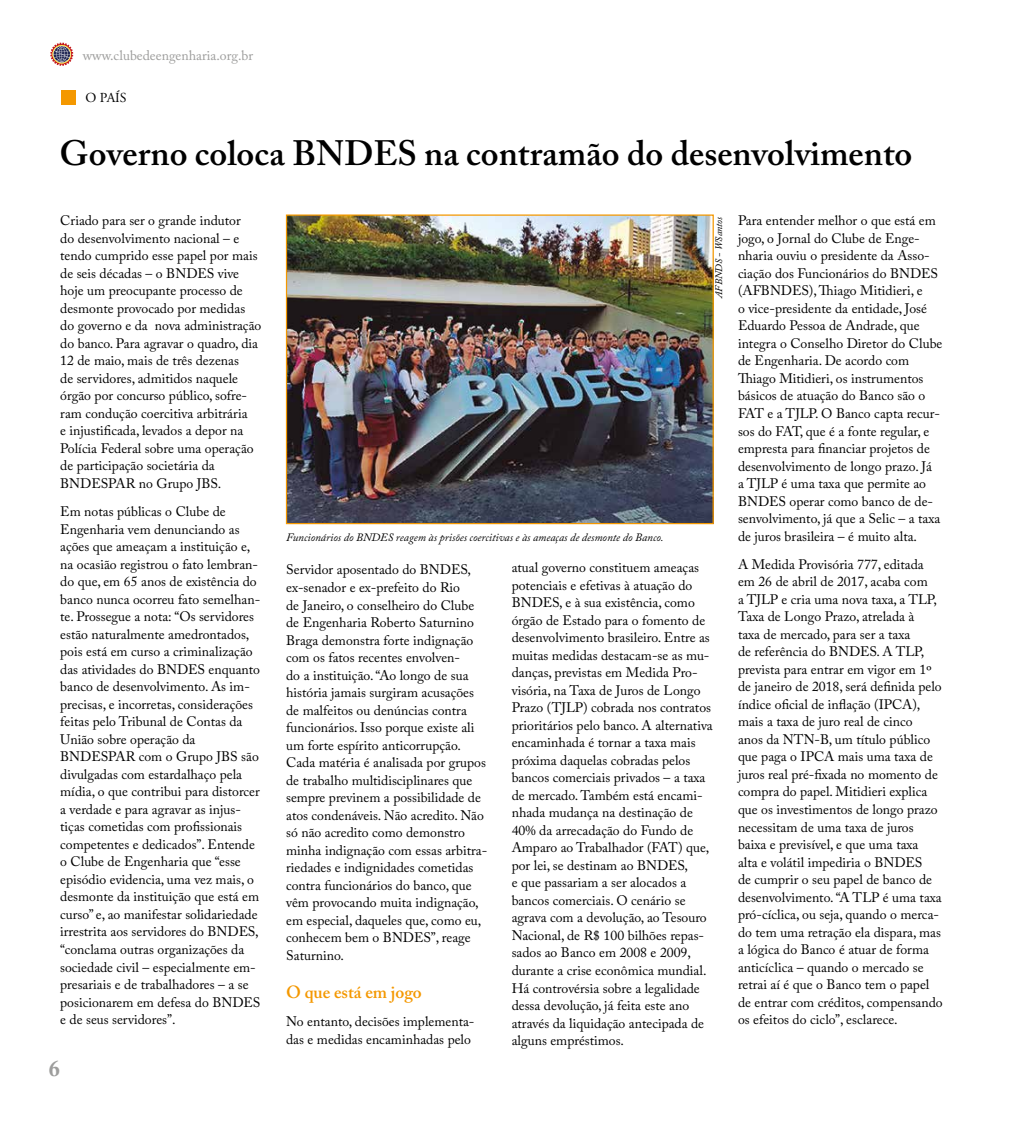
<style>
.page{position:relative;width:1010px;height:1124px;background:#fff}
.page>*{position:absolute;margin:0;border:0;box-sizing:border-box;transform-origin:0 0}
.t1{font:600 35px "Adobe Caslon Pro";color:#000}
.t2{font:700 22.5px "Adobe Caslon Pro";color:#9d9d9c}
.t3{font:600 17.5px "Adobe Caslon Pro";color:#f49800}
.t4{font:13.75px/17.5px "Adobe Caslon Pro";color:#000}
.t5{font:13.75px "Adobe Caslon Pro";color:#9d9d9c}
.t6{font:13.75px "Adobe Garamond Pro";color:#000}
.t7{font:italic 11.25px "Adobe Caslon Pro";color:#000}
.t8{font:italic 10px "Adobe Caslon Pro";letter-spacing:-.005em;color:#000}
</style>
<div class="page">
<svg style="left:50px;top:43px;width:23px;height:23px"></svg>
<div style="left:62px;top:91px;width:14px;height:14px;background:#f49800"></div>
<img style="left:288px;top:216px;width:424px;height:306px">
<div style="left:286px;top:214px;width:428px;height:310px;border:1px solid #f49800"></div>
<p class="t5" style="left:83px;top:47px;width:172px">www.clubedeengenharia.org.br</p>
<p class="t6" style="left:85px;top:89px;width:43px">O PAÍS</p>
<h1 class="t1" style="left:60px;top:132px;width:854px">Governo coloca BNDES na contramão do desenvolvimento</h1>
<p class="t4" style="left:60px;top:212px;width:203px">Criado para ser o grande indutor<br>do desenvolvimento nacional – e tendo cumprido esse papel por mais de seis décadas – o BNDES vive hoje um preocupante processo de desmonte provocado por medidas do governo e da nova administração do banco. Para agravar o quadro, dia<br>12 de maio, mais de três dezenas<br>de servidores, admitidos naquele órgão por concurso público, sofre&shy;ram condução coercitiva arbitrária<br>e injustificada, levados a depor na<br>Polícia Federal sobre uma operação de participação societária da<br>BNDESPAR no Grupo JBS.</p>
<p class="t4" style="left:60px;top:502px;width:202px">Em notas públicas o Clube de Engenharia vem denunciando as ações que ameaçam a instituição e, na ocasião registrou o fato lembran&shy;do que, em 65 anos de existência do banco nunca ocorreu fato semelhan&shy;te. Prossegue a nota: “Os servidores estão naturalmente amedrontados, pois está em curso a criminalização das atividades do BNDES enquanto banco de desenvolvimento. As im&shy;precisas, e incorretas, considerações feitas pelo Tribunal de Contas da União sobre operação da BNDESPAR com o Grupo JBS são divulgadas com estardalhaço pela mídia, o que contribui para distorcer a verdade e para agravar as injus&shy;tiças cometidas com profissionais competentes e dedicados”. Entende o Clube de Engenharia que “esse episódio evidencia, uma vez mais, o desmonte da instituição que está em curso” e, ao manifestar solidariedade irrestrita aos servidores do BNDES, “conclama outras organizações da sociedade civil – especialmente em&shy;presariais e de trabalhadores – a se posicionarem em defesa do BNDES e de seus servidores”.</p>
<h2 class="t2" style="left:49px;top:1054px;width:13px">6</h2>
<p class="t8" style="left:713px;top:298px;width:83px;rotate:-90deg">AFBNDS - WSantos</p>
<p class="t7" style="left:286px;top:530px;width:379px">Funcionários do BNDES reagem às prisões coercitivas e às ameaças de desmonte do Banco.</p>
<p class="t4" style="left:286px;top:561px;width:203px">Servidor aposentado do BNDES, ex-senador e ex-prefeito do Rio<br>de Janeiro, o conselheiro do Clube de Engenharia Roberto Saturnino Braga demonstra forte indignação com os fatos recentes envolven-<br>do a instituição. “Ao longo de sua história jamais surgiram acusações de malfeitos ou denúncias contra funcionários. Isso porque existe ali um forte espírito anticorrupção.<br>Cada matéria é analisada por grupos de trabalho multidisciplinares que sempre previnem a possibilidade de atos condenáveis. Não acredito. Não só não acredito como demonstro minha indignação com essas arbitra&shy;riedades e indignidades cometidas contra funcionários do banco, que vêm provocando muita indignação, em especial, daqueles que, como eu, conhecem bem o BNDES”, reage Saturnino.</p>
<p class="t3" style="left:286px;top:981px;width:137px">O que está em jogo</p>
<p class="t4" style="left:286px;top:1012px;width:190px">No entanto, decisões implementa&shy;das e medidas encaminhadas pelo</p>
<p class="t4" style="left:512px;top:558px;width:203px">atual governo constituem ameaças potenciais e efetivas à atuação do<br>BNDES, e à sua existência, como órgão de Estado para o fomento de desenvolvimento brasileiro. Entre as muitas medidas destacam-se as mu&shy;danças, previstas em Medida Pro&shy;visória, na Taxa de Juros de Longo<br>Prazo (TJLP) cobrada nos contratos prioritários pelo banco. A alternativa encaminhada é tornar a taxa mais próxima daquelas cobradas pelos bancos comerciais privados – a taxa de mercado. Também está encami&shy;nhada mudança na destinação de<br>40% da arrecadação do Fundo de<br>Amparo ao Trabalhador (FAT) que, por lei, se destinam ao BNDES,<br>e que passariam a ser alocados a bancos comerciais. O cenário se agrava com a devolução, ao Tesouro<br>Nacional, de R$ 100 bilhões repas&shy;sados ao Banco em 2008 e 2009, durante a crise econômica mundial.<br>Há controvérsia sobre a legalidade dessa devolução, já feita este ano através da liquidação antecipada de alguns empréstimos.</p>
<p class="t4" style="left:738px;top:212px;width:206px">Para entender melhor o que está em jogo, o Jornal do Clube de Enge&shy;nharia ouviu o presidente da Asso&shy;ciação dos Funcionários do BNDES (AFBNDES), Thiago Mitidieri, e<br>o vice-presidente da entidade, José Eduardo Pessoa de Andrade, que integra o Conselho Diretor do Clube de Engenharia. De acordo com Thiago Mitidieri, os instrumentos básicos de atuação do Banco são o FAT e a TJLP. O Banco capta recur&shy;sos do FAT, que é a fonte regular, e empresta para financiar projetos de desenvolvimento de longo prazo. Já<br>a TJLP é uma taxa que permite ao BNDES operar como banco de de&shy;senvolvimento, já que a Selic – a taxa de juros brasileira – é muito alta.</p>
<p class="t4" style="left:738px;top:555px;width:206px">A Medida Provisória 777, editada em 26 de abril de 2017, acaba com<br>a TJLP e cria uma nova taxa, a TLP, Taxa de Longo Prazo, atrelada à<br>taxa de mercado, para ser a taxa<br>de referência do BNDES. A TLP, prevista para entrar em vigor em 1º de janeiro de 2018, será definida pelo índice oficial de inflação (IPCA), mais a taxa de juro real de cinco<br>anos da NTN-B, um título público que paga o IPCA mais uma taxa de juros real pré-fixada no momento de compra do papel. Mitidieri explica que os investimentos de longo prazo necessitam de uma taxa de juros baixa e previsível, e que uma taxa<br>alta e volátil impediria o BNDES<br>de cumprir o seu papel de banco de desenvolvimento. “A TLP é uma taxa pró-cíclica, ou seja, quando o merca&shy;do tem uma retração ela dispara, mas a lógica do Banco é atuar de forma anticíclica – quando o mercado se retrai aí é que o Banco tem o papel de entrar com créditos, compensando os efeitos do ciclo”, esclarece.</p>
</div>
